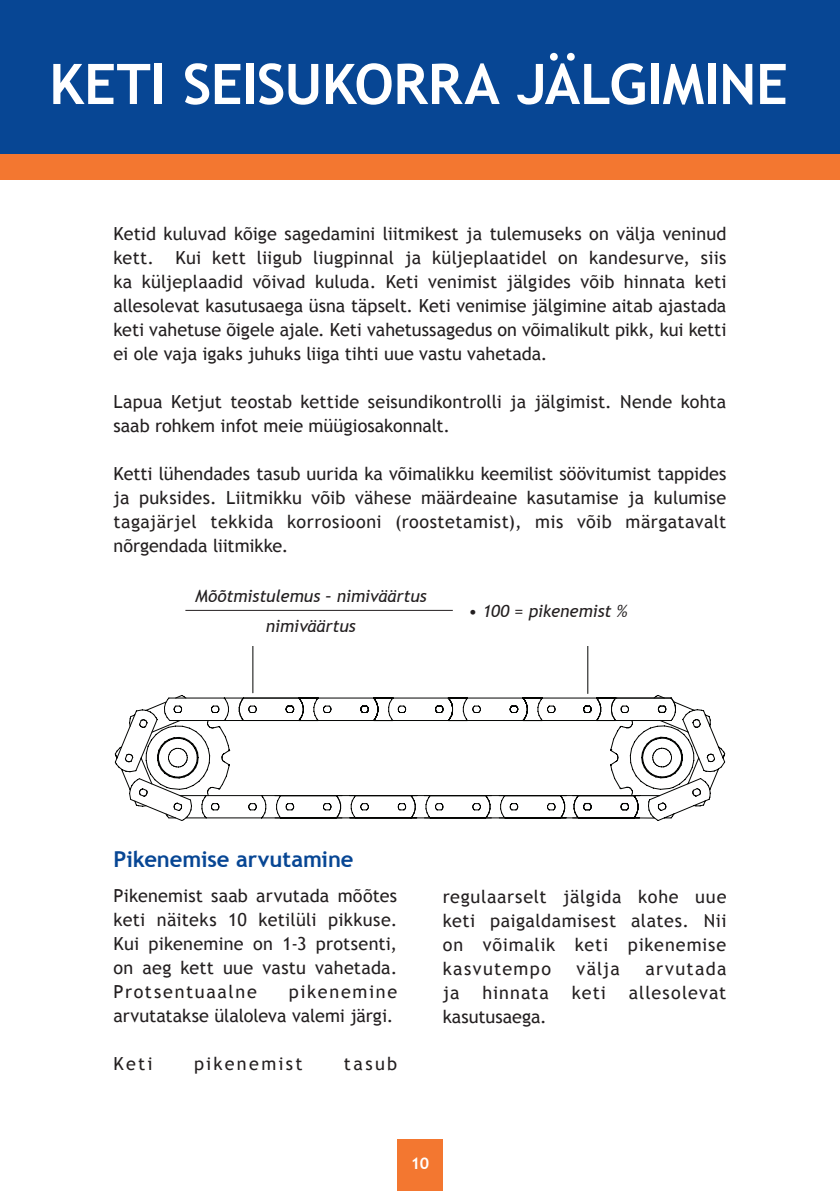
<style>
.page{position:relative;width:840px;height:1191px;background:#fff}
.page>*{position:absolute;margin:0;border:0;box-sizing:border-box;transform-origin:0 0}
.t1{font:700 56px "Trebuchet MS";letter-spacing:-.01em;color:#fff}
.t2{font:700 22px "Trebuchet MS";letter-spacing:-.005em;color:#074694}
.t3{font:18px/24px "Trebuchet MS";letter-spacing:.01em;color:#231f20;text-align:justify}
.t4{font:18px "Trebuchet MS";letter-spacing:.055em;color:#231f20}
.t5{font:18px "Trebuchet MS";letter-spacing:.125em;color:#231f20}
.t6{font:18px "Trebuchet MS";letter-spacing:.07em;color:#231f20}
.t7{font:17.4px/26.2px "Trebuchet MS";color:#231f20}
.t8{font:italic 17px/30px "Trebuchet MS";letter-spacing:-.005em;color:#231f20;text-align:center}
.t9{font:700 16px "Trebuchet MS";color:#fff}
</style>
<div class="page">
<div style="left:397px;top:1140px;width:45px;height:51px;background:#f37730"></div>
<div style="left:0;top:0;width:839px;height:167px;background:#074694"></div>
<div style="left:0;top:154px;width:839px;height:25px;background:#f37730"></div>
<svg style="left:114px;top:646px;width:611px;height:175px"></svg>
<hr style="left:185px;top:610px;width:267px;height:1px;background:#231f20">
<h1 class="t1" style="left:49px;top:49px;width:739px">KETI SEISUKORRA JÄLGIMINE</h1>
<p class="t3" style="left:113px;top:222px;width:614px">Ketid kuluvad kõige sagedamini liitmikest ja tulemuseks on välja veninud kett. Kui kett liigub liugpinnal ja küljeplaatidel on kandesurve, siis ka küljeplaadid võivad kuluda. Keti venimist jälgides võib hinnata keti allesolevat kasutusaega üsna täpselt. Keti venimise jälgimine aitab ajastada keti vahetuse õigele ajale. Keti vahetussagedus on võimalikult pikk, kui ketti ei ole vaja igaks juhuks liiga tihti uue vastu vahetada.</p>
<p class="t3" style="left:113px;top:390px;width:614px">Lapua Ketjut teostab kettide seisundikontrolli ja jälgimist. Nende kohta saab rohkem infot meie müügiosakonnalt.</p>
<p class="t3" style="left:113px;top:462px;width:614px">Ketti lühendades tasub uurida ka võimalikku keemilist söövitumist tappides ja puksides. Liitmikku võib vähese määrdeaine kasutamise ja kulumise tagajärjel tekkida korrosiooni (roostetamist), mis võib märgatavalt nõrgendada liitmikke.</p>
<p class="t7" style="left:291px;top:582px;width:171px;text-indent:-47px">mittaustulos - nimellismitta nimellismitta</p>
<p class="t8" style="left:195px;top:581px;width:233px">Mõõtmistulemus – nimiväärtus nimiväärtus</p>
<p class="t7" style="left:473px;top:596px;width:135px">∙ 100 = venymä %</p>
<p class="t8" style="left:468px;top:596px;width:160px">• 100 = pikenemist %</p>
<p class="t2" style="left:113px;top:845px;width:241px">Pikenemise arvutamine</p>
<p class="t3" style="left:113px;top:884px;width:285px">Pikenemist saab arvutada mõõtes keti näiteks 10 ketilüli pikkuse.<br>Kui pikenemine on 1-3 protsenti, on aeg kett uue vastu vahetada.<br>Protsentuaalne</p>
<p class="t3" style="left:113px;top:980px;width:285px;text-align:right">pikenemine<br>arvutatakse ülaloleva valemi järgi.</p>
<p class="t3" style="left:113px;top:1052px;width:41px">Keti</p>
<p class="t5" style="left:194px;top:1053px;width:110px">pikenemist</p>
<p class="t3" style="left:344px;top:1052px;width:55px">tasub</p>
<p class="t3" style="left:442px;top:885px;width:285px">regulaarselt jälgida kohe uue keti paigaldamisest alates. Nii on võimalik keti pikenemise kasvutempo</p>
<p class="t3" style="left:576px;top:957px;width:45px">välja</p>
<p class="t6" style="left:645px;top:958px;width:82px">arvutada</p>
<p class="t3" style="left:442px;top:981px;width:18px">ja</p>
<p class="t4" style="left:482px;top:982px;width:68px">hinnata</p>
<p class="t3" style="left:571px;top:981px;width:36px">keti</p>
<p class="t4" style="left:628px;top:982px;width:99px">allesolevat</p>
<p class="t3" style="left:442px;top:1005px;width:106px">kasutusaega.</p>
<p class="t9" style="left:410px;top:1152px;width:20px">10</p>
</div>
